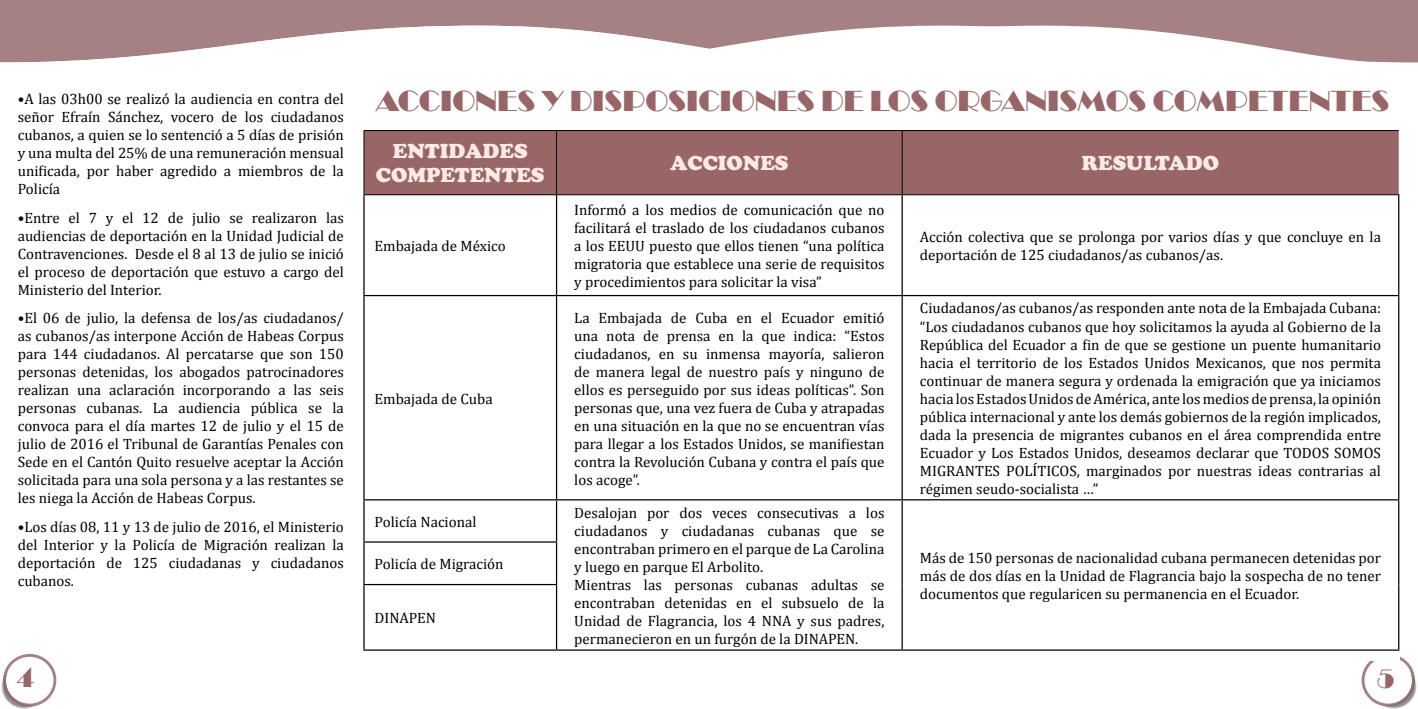
<style>
.page{position:relative;width:1418px;height:709px;background:#fff}
.page>*{position:absolute;margin:0;border:0;box-sizing:border-box;transform-origin:0 0}
.t1{font:30px "Broadway";color:#986667}
.t2{font:27.5px "Broadway";color:#986667}
.t3{font:20px/24px "Cooper Black Std";color:#feeae5;text-align:center}
.t4{font:15px/18px "Cambria";color:#000;text-align:justify}
.s1{font-family:"Minion Pro";font-size:21.25px;color:#000}
</style>
<div class="page">
<svg style="left:709px;top:0;width:708px;height:63px;fill:#a68183"></svg>
<img style="left:1384px;top:674px;width:33px;height:35px">
<svg style="left:1361px;top:656px;width:53px;height:50px"></svg>
<svg style="left:0;top:0;width:709px;height:63px;fill:#a68183"></svg>
<img style="left:1px;top:679px;width:33px;height:30px">
<svg style="left:3px;top:654px;width:53px;height:52px"></svg>
<div style="left:363px;top:130px;width:1036px;height:530px;background:#fff"></div>
<div style="left:364px;top:130px;width:192px;height:65px;background:#986667"></div>
<div style="left:557px;top:131px;width:841px;height:63px;background:#986667"></div>
<hr style="left:363px;top:195px;width:1px;height:100px;background:#000">
<hr style="left:556px;top:195px;width:1px;height:100px;background:#000">
<hr style="left:901px;top:195px;width:1px;height:100px;background:#000">
<hr style="left:1397px;top:195px;width:2px;height:100px;background:#000">
<hr style="left:363px;top:295px;width:193px;height:1px;background:#000">
<hr style="left:363px;top:296px;width:1px;height:203px;background:#000">
<hr style="left:556px;top:295px;width:346px;height:1px;background:#000">
<hr style="left:556px;top:296px;width:1px;height:203px;background:#000">
<hr style="left:902px;top:295px;width:497px;height:1px;background:#000">
<hr style="left:901px;top:296px;width:1px;height:203px;background:#000">
<hr style="left:1397px;top:296px;width:2px;height:203px;background:#000">
<hr style="left:363px;top:499px;width:193px;height:1px;background:#000">
<hr style="left:363px;top:500px;width:1px;height:41px;background:#000">
<hr style="left:556px;top:499px;width:346px;height:1px;background:#000">
<hr style="left:556px;top:500px;width:1px;height:41px;background:#000">
<hr style="left:902px;top:499px;width:497px;height:1px;background:#000">
<hr style="left:901px;top:500px;width:1px;height:42px;background:#000">
<hr style="left:1397px;top:500px;width:2px;height:42px;background:#000">
<hr style="left:363px;top:541px;width:194px;height:1px;background:#000">
<hr style="left:363px;top:542px;width:1px;height:42px;background:#000">
<hr style="left:556px;top:542px;width:1px;height:42px;background:#000">
<hr style="left:901px;top:542px;width:1px;height:42px;background:#000">
<hr style="left:1397px;top:542px;width:2px;height:42px;background:#000">
<hr style="left:363px;top:584px;width:194px;height:1px;background:#000">
<hr style="left:363px;top:585px;width:1px;height:64px;background:#000">
<hr style="left:556px;top:585px;width:1px;height:64px;background:#000">
<hr style="left:901px;top:584px;width:1px;height:65px;background:#000">
<hr style="left:1397px;top:584px;width:2px;height:65px;background:#000">
<hr style="left:363px;top:649px;width:193px;height:1px;background:#000">
<hr style="left:556px;top:649px;width:346px;height:1px;background:#000">
<hr style="left:902px;top:649px;width:497px;height:1px;background:#000">
<hr style="left:364px;top:130px;width:192px;height:1px;background:#000">
<hr style="left:364px;top:131px;width:1px;height:63px;background:#000">
<hr style="left:556px;top:130px;width:346px;height:1px;background:#000">
<hr style="left:902px;top:130px;width:496px;height:1px;background:#000">
<hr style="left:364px;top:194px;width:192px;height:1px;background:#000">
<hr style="left:556px;top:194px;width:346px;height:1px;background:#000">
<hr style="left:902px;top:194px;width:497px;height:1px;background:#000">
<hr style="left:556px;top:131px;width:1px;height:63px;background:#000">
<hr style="left:901px;top:131px;width:1px;height:63px;background:#000">
<p class="t4" style="left:18px;top:90px;width:328px">•A las 03h00 se realizó la audiencia en contra del señor Efraín Sánchez, vocero de los ciudadanos cubanos, a quien se lo sentenció a 5 días de prisión y una multa del 25% de una remuneración mensual unificada, por haber agredido a miembros de la Policía</p>
<p class="t4" style="left:18px;top:208px;width:327px">•Entre el 7 y el 12 de julio se realizaron las audiencias de deportación en la Unidad Judicial de Contravenciones. Desde el 8 al 13 de julio se inició el proceso de deportación que estuvo a cargo del Ministerio del Interior.</p>
<p class="t4" style="left:18px;top:309px;width:328px">•El 06 de julio, la defensa de los/as ciudadanos/ as cubanos/as interpone Acción de Habeas Corpus para 144 ciudadanos. Al percatarse que son 150 personas detenidas, los abogados patrocinadores realizan una aclaración incorporando a las seis personas cubanas. La audiencia pública se la convoca para el día martes 12 de julio y el 15 de julio de 2016 el Tribunal de Garantías Penales con Sede en el Cantón Quito resuelve aceptar la Acción solicitada para una sola persona y a las restantes se les niega la Acción de Habeas Corpus.</p>
<p class="t4" style="left:18px;top:518px;width:327px">•Los días 08, 11 y 13 de julio de 2016, el Ministerio del Interior y la Policía de Migración realizan la deportación de 125 ciudadanas y ciudadanos cubanos.</p>
<h1 class="t1" style="left:376px;top:84px;width:1015px">ACCIONES Y DISPOSICIONES DE LOS ORGANISMOS COMPETENTES</h1>
<h3 class="t3" style="left:376px;top:139px;width:170px">ENTIDADES<br>COMPETENTES</h3>
<p class="t4" style="left:374px;top:237px;width:133px">Embajada de México</p>
<p class="t4" style="left:374px;top:389px;width:119px">Embajada de Cuba</p>
<h3 class="t3" style="left:670px;top:151px;width:120px">ACCIONES</h3>
<h3 class="t3" style="left:1081px;top:151px;width:139px">RESULTADO</h3>
<p class="t4" style="left:574px;top:201px;width:312px">Informó a los medios de comunicación que no facilitará el traslado de los ciudadanos cubanos a los EEUU puesto que ellos tienen “una política migratoria que establece una serie de requisitos y procedimientos para solicitar la visa”</p>
<p class="t4" style="left:919px;top:228px;width:462px">Acción colectiva que se prolonga por varios días y que concluye en la deportación de 125 ciudadanos/as cubanos/as.</p>
<p class="t4" style="left:574px;top:308px;width:312px">La Embajada de Cuba en el Ecuador emitió una nota de prensa en la que indica: “Estos ciudadanos, en su inmensa mayoría, salieron de manera legal de nuestro país y ninguno de ellos es perseguido por sus ideas políticas”. Son personas que, una vez fuera de Cuba y atrapadas en una situación en la que no se encuentran vías para llegar a los Estados Unidos, se manifiestan contra la Revolución Cubana y contra el país que los acoge”.</p>
<p class="t4" style="left:920px;top:299px;width:462px">Ciudadanos/as cubanos/as responden ante nota de la Embajada Cubana: “Los ciudadanos cubanos que hoy solicitamos la ayuda al Gobierno de la República del Ecuador a fin de que se gestione un puente humanitario hacia el territorio de los Estados Unidos Mexicanos, que nos permita continuar de manera segura y ordenada la emigración que ya iniciamos hacia los Estados Unidos de América, ante los medios de prensa, la opinión pública internacional y ante los demás gobiernos de la región implicados, dada la presencia de migrantes cubanos en el área comprendida entre Ecuador y Los Estados Unidos, deseamos declarar que TODOS SOMOS MIGRANTES POLÍTICOS, marginados por nuestras ideas contrarias al régimen seudo-socialista …”</p>
<p class="t4" style="left:374px;top:512px;width:103px">Policía Nacional</p>
<p class="t4" style="left:574px;top:503px;width:312px;text-align:left">Desalojan por dos veces consecutivas a los ciudadanos y ciudadanas cubanas que se encontraban primero en el parque de La Carolina y luego en parque El Arbolito.<br>Mientras las personas cubanas adultas se encontraban detenidas en el subsuelo de la Unidad de Flagrancia, los 4 NNA y sus padres, permanecieron en un furgón de la DINAPEN.</p>
<p class="t4" style="left:374px;top:555px;width:130px">Policía de Migración</p>
<p class="t4" style="left:374px;top:609px;width:63px">DINAPEN</p>
<p class="t4" style="left:919px;top:548px;width:462px">Más de 150 personas de nacionalidad cubana permanecen detenidas por más de dos días en la Unidad de Flagrancia bajo la sospecha de no tener documentos que regularicen su permanencia en el Ecuador.</p>
<h2 class="t2" style="left:17px;top:662px;width:19px">4<span class="s1">4</span></h2>
<h2 class="t2" style="left:1377px;top:662px;width:19px">5<span class="s1">5</span></h2>
</div>
